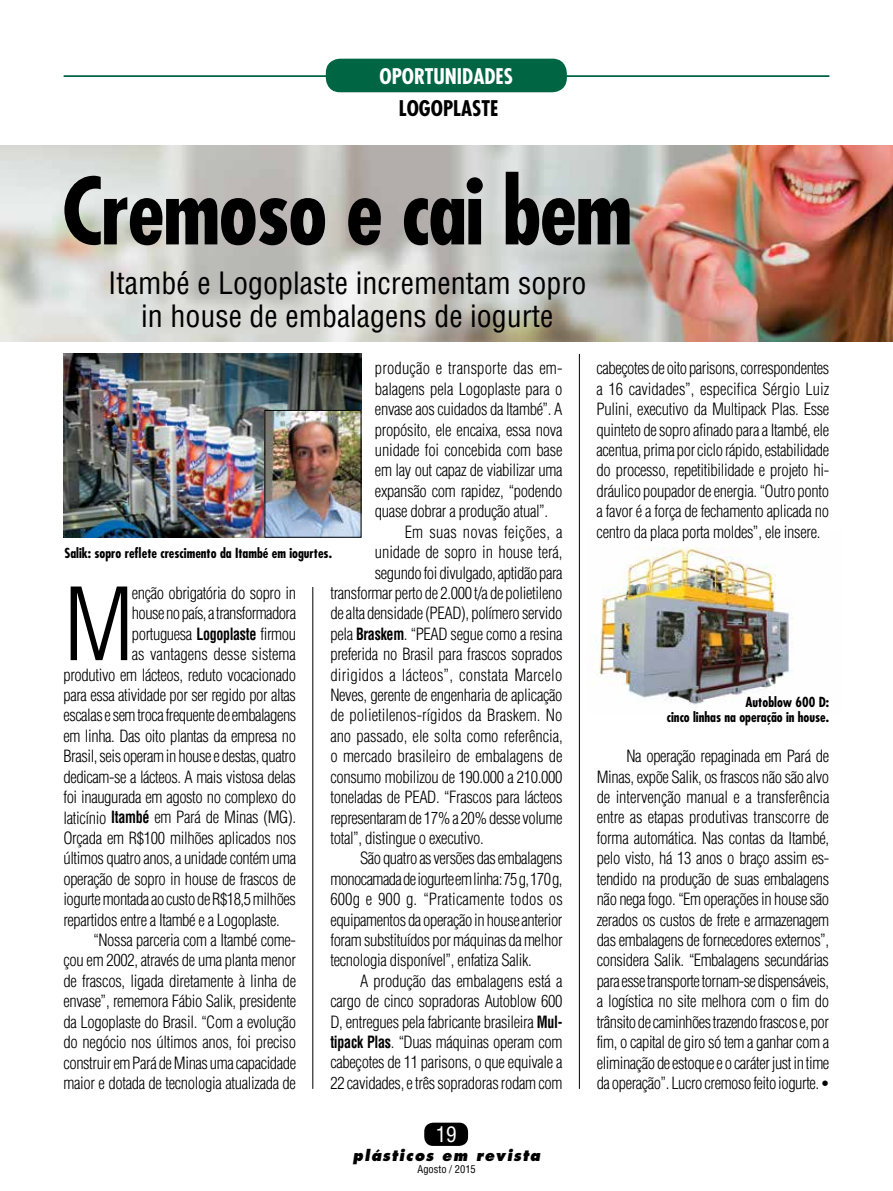
<style>
.page{position:relative;width:893px;height:1191px;background:#fff}
.page>*{position:absolute;margin:0;border:0;box-sizing:border-box;transform-origin:0 0}
.t1{font:300 condensed 98.1px "Helvetica LT Std";color:#000}
.t2{font:700 condensed 90px "Futura Std";letter-spacing:-.02em;color:#000}
.t3{font:condensed 30px/33px "Helvetica LT Std";color:#000;text-align:center}
.t4{font:700 condensed 21px "Futura Std";color:#fff}
.t5{font:700 condensed 21px "Futura Std";color:#000}
.t6{font:condensed 21px "Helvetica LT Std";color:#fff}
.t7{font:300 condensed 16.5px/20.4px "Helvetica LT Std";letter-spacing:-.02em;color:#000;text-align:justify}
.t8{font:300 condensed 16.5px "Helvetica LT Std";color:#000}
.t9{font:300 condensed 16.5px "Helvetica LT Std";letter-spacing:.01em;color:#000}
.t10{font:300 condensed 16.5px "Helvetica LT Std";letter-spacing:.015em;color:#000}
.t11{font:300 condensed 16.5px "Helvetica LT Std";letter-spacing:.02em;color:#000}
.t12{font:italic 800 15px "Futura Std";letter-spacing:.09em;color:#000;scale:.95 1}
.t13{font:700 condensed 13.5px/15px "Futura Std";color:#000;text-align:right}
.t14{font:condensed 10.5px "Helvetica LT Std";color:#000}
.s1{font-weight:700}
.s2{font-family:"Museo Sans 100";font-weight:400;font-stretch:normal}
</style>
<div class="page">
<img style="left:0;top:145px;width:893px;height:197px">
<div style="left:424px;top:1122px;width:44px;height:23px;background:#000;border-radius:9px"></div>
<hr style="left:64px;top:75px;width:765px;height:2px;background:#006543">
<img style="left:596px;top:547px;width:197px;height:158px">
<div style="left:327px;top:59px;width:239px;height:33px;background:#006543;border-radius:14px"></div>
<div style="left:326px;top:59px;width:241px;height:33px;border:2px solid #006543;border-radius:14px"></div>
<hr style="left:313px;top:587px;width:1px;height:501px;background:#000">
<hr style="left:579px;top:354px;width:1px;height:734px;background:#000">
<img style="left:64px;top:354px;width:297px;height:183px">
<img style="left:266px;top:412px;width:93px;height:123px">
<div style="left:264px;top:410px;width:97px;height:127px;border:1px solid #000"></div>
<p class="t4" style="left:379px;top:63px;width:24px">Oport</p>
<p class="t4" style="left:433px;top:63px;width:34px">unidade</p>
<p class="t4" style="left:504px;top:63px;width:11px">s</p>
<p class="t5" style="left:399px;top:95px;width:44px">Logopla</p>
<p class="t5" style="left:472px;top:95px;width:19px">ste</p>
<h2 class="t2" style="left:62px;top:155px;width:572px">Cremoso e cai bem</h2>
<h3 class="t3" style="left:108px;top:266px;width:480px">Itambé e Logoplaste incrementam sopro in house de embalagens de iogurte</h3>
<p class="t9" style="left:375px;top:358px;width:189px">produção e transporte das em-</p>
<p class="t7" style="left:375px;top:378px;width:189px">balagens pela Logoplaste para o</p>
<p class="t7" style="left:375px;top:399px;width:189px">envase aos cuidados da Itambé”. A</p>
<p class="t7" style="left:375px;top:419px;width:189px">propósito, ele encaixa, essa nova</p>
<p class="t7" style="left:375px;top:440px;width:189px">unidade foi concebida com base</p>
<p class="t7" style="left:375px;top:460px;width:189px">em lay out capaz de viabilizar uma</p>
<p class="t7" style="left:375px;top:480px;width:189px">expansão com rapidez, “podendo</p>
<p class="t7" style="left:375px;top:501px;width:175px">quase dobrar a produção atual”.</p>
<p class="t11" style="left:405px;top:521px;width:159px">Em suas novas feições, a</p>
<p class="t7" style="left:375px;top:542px;width:189px">unidade de sopro in house terá,</p>
<p class="t7" style="left:375px;top:562px;width:189px">segundo foi divulgado, aptidão para</p>
<p class="t7" style="left:330px;top:582px;width:234px">transformar perto de 2.000 t/a de polietileno</p>
<p class="t7" style="left:330px;top:603px;width:234px">de alta densidade (PEAD), polímero servido</p>
<p class="t7" style="left:330px;top:623px;width:234px">pela <span class="s1">Braskem</span>. “PEAD segue como a resina</p>
<p class="t7" style="left:330px;top:644px;width:234px">preferida no Brasil para frascos soprados</p>
<p class="t10" style="left:330px;top:664px;width:234px">dirigidos a lácteos”, constata Marcelo</p>
<p class="t7" style="left:330px;top:684px;width:234px">Neves, gerente de engenharia de aplicação</p>
<p class="t8" style="left:330px;top:705px;width:234px">de polietilenos-rígidos da Braskem. No</p>
<p class="t7" style="left:330px;top:725px;width:234px">ano passado, ele solta como referência,</p>
<p class="t7" style="left:330px;top:746px;width:234px">o mercado brasileiro de embalagens de</p>
<p class="t7" style="left:330px;top:766px;width:234px">consumo mobilizou de 190.000 a 210.000</p>
<p class="t7" style="left:330px;top:787px;width:234px">toneladas de PEAD. “Frascos para lácteos</p>
<p class="t7" style="left:330px;top:807px;width:234px">representaram de 17% a 20% desse volume</p>
<p class="t7" style="left:330px;top:827px;width:155px">total”, distingue o executivo.</p>
<p class="t7" style="left:360px;top:848px;width:204px">São quatro as versões das embalagens</p>
<p class="t7" style="left:330px;top:868px;width:234px">monocamada de iogurte em linha: 75 g, 170 g,</p>
<p class="t9" style="left:330px;top:889px;width:234px">600g e 900 g. “Praticamente todos os</p>
<p class="t7" style="left:330px;top:909px;width:234px">equipamentos da operação in house anterior</p>
<p class="t7" style="left:330px;top:929px;width:234px">foram substituídos por máquinas da melhor</p>
<p class="t7" style="left:330px;top:950px;width:203px">tecnologia disponível”, enfatiza Salik.</p>
<p class="t7" style="left:360px;top:970px;width:204px">A produção das embalagens está a</p>
<p class="t7" style="left:330px;top:991px;width:234px">cargo de cinco sopradoras Autoblow 600</p>
<p class="t7" style="left:330px;top:1011px;width:234px">D, entregues pela fabricante brasileira <span class="s1">Mul-</span></p>
<p class="t7" style="left:330px;top:1031px;width:234px"><span class="s1">tipack Plas</span>. “Duas máquinas operam com</p>
<p class="t7" style="left:330px;top:1052px;width:234px">cabeçotes de 11 parisons, o que equivale a</p>
<p class="t7" style="left:330px;top:1072px;width:234px">22 cavidades, e três sopradoras rodam com</p>
<p class="t13" style="left:64px;top:545px;width:269px">Salik: sopro reflete crescimento da Itambé em iogurtes.</p>
<h1 class="t1" style="left:63px;top:563px;width:72px">M</h1>
<p class="t7" style="left:132px;top:582px;width:166px">enção obrigatória do sopro in</p>
<p class="t7" style="left:132px;top:603px;width:166px">house no país, a transformadora</p>
<p class="t7" style="left:132px;top:623px;width:166px">portuguesa <span class="s1">Logoplaste</span> firmou</p>
<p class="t8" style="left:132px;top:644px;width:166px">as vantagens desse sistema</p>
<p class="t7" style="left:63px;top:664px;width:234px">produtivo em lácteos, reduto vocacionado</p>
<p class="t7" style="left:63px;top:684px;width:234px">para essa atividade por ser regido por altas</p>
<p class="t7" style="left:63px;top:705px;width:234px">escalas e sem troca frequente de embalagens</p>
<p class="t7" style="left:63px;top:725px;width:234px">em linha. Das oito plantas da empresa no</p>
<p class="t7" style="left:63px;top:746px;width:234px">Brasil, seis operam in house e destas, quatro</p>
<p class="t7" style="left:63px;top:766px;width:234px">dedicam-se a lácteos. A mais vistosa delas</p>
<p class="t7" style="left:63px;top:787px;width:234px">foi inaugurada em agosto no complexo do</p>
<p class="t7" style="left:63px;top:807px;width:234px">laticínio <span class="s1">Itambé</span> em Pará de Minas (MG).</p>
<p class="t7" style="left:63px;top:827px;width:234px">Orçada em R$100 milhões aplicados nos</p>
<p class="t7" style="left:63px;top:848px;width:234px">últimos quatro anos, a unidade contém uma</p>
<p class="t7" style="left:63px;top:868px;width:234px">operação de sopro in house de frascos de</p>
<p class="t7" style="left:63px;top:889px;width:234px">iogurte montada ao custo de R$18,5 milhões</p>
<p class="t7" style="left:63px;top:909px;width:218px">repartidos entre a Itambé e a Logoplaste.</p>
<p class="t7" style="left:93px;top:929px;width:204px">“Nossa parceria com a Itambé come-</p>
<p class="t7" style="left:63px;top:950px;width:234px">çou em 2002, através de uma planta menor</p>
<p class="t7" style="left:63px;top:970px;width:234px">de frascos, ligada diretamente à linha de</p>
<p class="t7" style="left:63px;top:991px;width:234px">envase”, rememora Fábio Salik, presidente</p>
<p class="t7" style="left:63px;top:1011px;width:234px">da Logoplaste do Brasil. “Com a evolução</p>
<p class="t7" style="left:63px;top:1031px;width:234px">do negócio nos últimos anos, foi preciso</p>
<p class="t7" style="left:63px;top:1052px;width:234px">construir em Pará de Minas uma capacidade</p>
<p class="t7" style="left:63px;top:1072px;width:234px">maior e dotada de tecnologia atualizada de</p>
<p class="t7" style="left:597px;top:358px;width:234px">cabeçotes de oito parisons, correspondentes a 16 cavidades”, especifica Sérgio Luiz Pulini, executivo da Multipack Plas. Esse quinteto de sopro afinado para a Itambé, ele acentua, prima por ciclo rápido, estabilidade do processo, repetitibilidade e projeto hi&shy;dráulico poupador de energia. “Outro ponto a favor é a força de fechamento aplicada no centro da placa porta moldes”, ele insere.</p>
<p class="t13" style="left:667px;top:694px;width:164px">Autoblow 600 D:<br>cinco linhas na operação in house.</p>
<p class="t7" style="left:597px;top:746px;width:234px;text-indent:30px">Na operação repaginada em Pará de Minas, expõe Salik, os frascos não são alvo de intervenção manual e a transferência entre as etapas produtivas transcorre de forma automática. Nas contas da Itambé, pelo visto, há 13 anos o braço assim es&shy;tendido na produção de suas embalagens não nega fogo. “Em operações in house são zerados os custos de frete e armazenagem das embalagens de fornecedores externos”, considera Salik. “Embalagens secundárias para esse transporte tornam-se dispensáveis, a logística no site melhora com o fim do trânsito de caminhões trazendo frascos e, por fim, o capital de giro só tem a ganhar com a eliminação de estoque e o caráter just in time da operação”. Lucro cremoso feito iogurte. <span class="s2">∞</span></p>
<p class="t6" style="left:436px;top:1121px;width:22px">19</p>
<p class="t12" style="left:353px;top:1146px;width:199px">plásticos em revista</p>
<p class="t14" style="left:417px;top:1162px;width:60px">Agosto / 2015</p>
</div>
